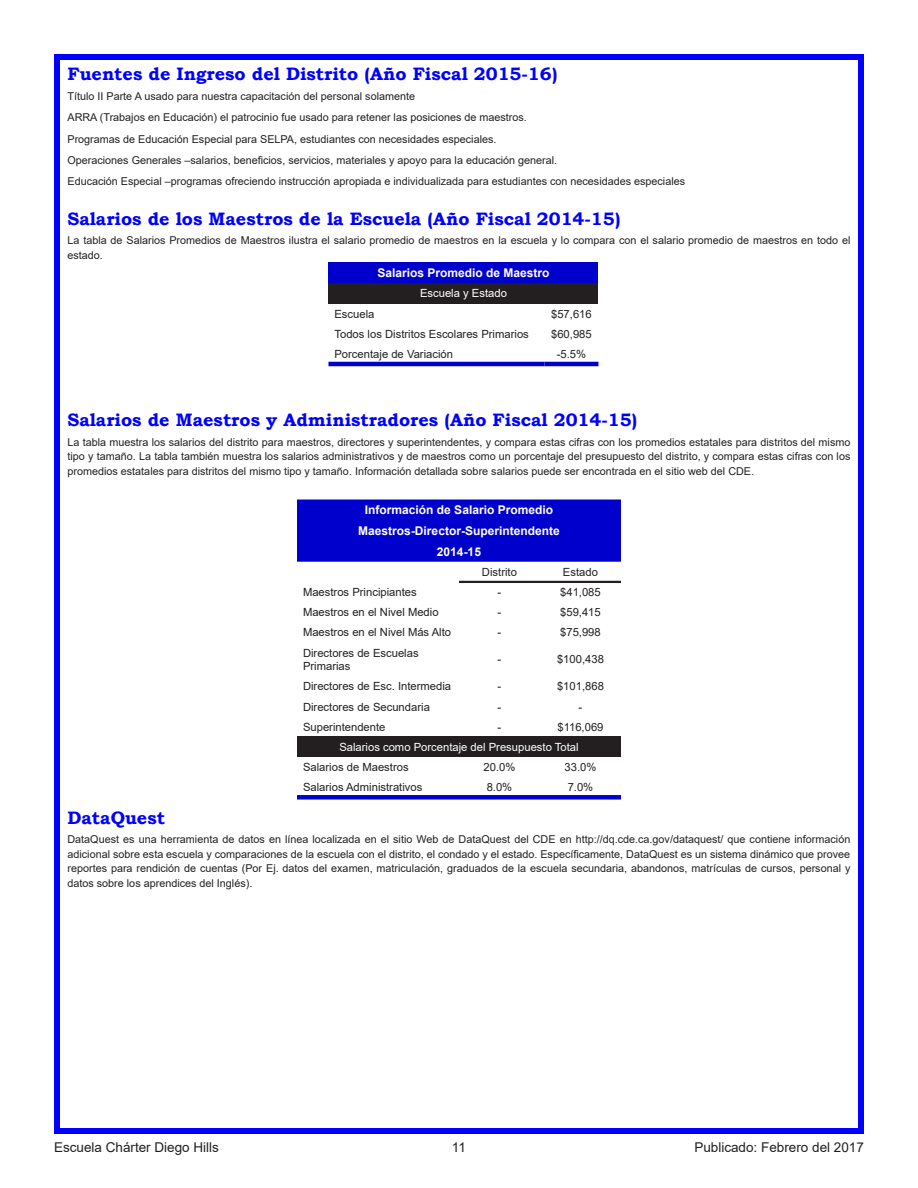
<style>
.page{position:relative;width:918px;height:1188px;background:#fff}
.page>*{position:absolute;margin:0;border:0;box-sizing:border-box;transform-origin:0 0}
.Element_Header{font:700 18px "Bookman Old Style";color:#00f}
.t1{font:13.5px "Arial";color:#231f20}
.t2{font:700 12px/20.7px "Arial";color:#fff;text-align:center}
.t3{font:11.25px/13.5px "Arial";color:#231f20}
.t4{font:11.25px "Arial";color:#fff}
.Body_Text_-_Left_Jus{font:10.8px/14.4px "Arial";color:#231f20;text-align:justify}
</style>
<div class="page">
<div style="left:54px;top:54px;width:810px;height:1080px;border:6px solid #00f"></div>
<div style="left:328px;top:262px;width:270px;height:21px;background:#0000cd"></div>
<div style="left:328px;top:283px;width:270px;height:20px;background:#231f20"></div>
<hr style="left:328px;top:362px;width:216px;height:4px;background:#0000cd">
<hr style="left:544px;top:362px;width:54px;height:4px;background:#0000cd">
<div style="left:297px;top:500px;width:324px;height:62px;background:#0000cd"></div>
<div style="left:297px;top:737px;width:324px;height:20px;background:#231f20"></div>
<hr style="left:540px;top:581px;width:81px;height:2px;background:#231f20">
<hr style="left:459px;top:581px;width:81px;height:2px;background:#231f20">
<div style="left:297px;top:795px;width:162px;height:5px;background:#0000cd"></div>
<div style="left:459px;top:795px;width:81px;height:5px;background:#0000cd"></div>
<div style="left:540px;top:795px;width:81px;height:5px;background:#0000cd"></div>
<p class="Element_Header" style="left:68px;top:61px;width:491px">Fuentes de Ingreso del Distrito (Año Fiscal 2015-16)</p>
<p class="Body_Text_-_Left_Jus" style="left:68px;top:89px;width:349px">Título II Parte A usado para nuestra capacitación del personal solamente</p>
<p class="Body_Text_-_Left_Jus" style="left:68px;top:110px;width:461px">ARRA (Trabajos en Educación) el patrocinio fue usado para retener las posiciones de maestros.</p>
<p class="Body_Text_-_Left_Jus" style="left:68px;top:131px;width:431px">Programas de Educación Especial para SELPA, estudiantes con necesidades especiales.</p>
<p class="Body_Text_-_Left_Jus" style="left:68px;top:153px;width:491px">Operaciones Generales –salarios, beneficios, servicios, materiales y apoyo para la educación general.</p>
<p class="Body_Text_-_Left_Jus" style="left:68px;top:174px;width:619px">Educación Especial –programas ofreciendo instrucción apropiada e individualizada para estudiantes con necesidades especiales</p>
<p class="Element_Header" style="left:68px;top:205px;width:554px">Salarios de los Maestros de la Escuela (Año Fiscal 2014-15)</p>
<p class="Body_Text_-_Left_Jus" style="left:68px;top:233px;width:784px">La tabla de Salarios Promedios de Maestros ilustra el salario promedio de maestros en la escuela y lo compara con el salario promedio de maestros en todo el estado.</p>
<p class="t2" style="left:377px;top:263px;width:174px">Salarios Promedio de Maestro</p>
<p class="t4" style="left:420px;top:286px;width:88px">Escuela y Estado</p>
<p class="t3" style="left:334px;top:307px;width:42px">Escuela</p>
<p class="t3" style="left:551px;top:307px;width:42px">$57,616</p>
<p class="t3" style="left:334px;top:327px;width:196px">Todos los Distritos Escolares Primarios</p>
<p class="t3" style="left:551px;top:327px;width:42px">$60,985</p>
<p class="t3" style="left:334px;top:347px;width:120px">Porcentaje de Variación</p>
<p class="t3" style="left:557px;top:347px;width:31px">-5.5%</p>
<p class="Element_Header" style="left:68px;top:407px;width:571px">Salarios de Maestros y Administradores (Año Fiscal 2014-15)</p>
<p class="Body_Text_-_Left_Jus" style="left:68px;top:435px;width:784px">La tabla muestra los salarios del distrito para maestros, directores y superintendentes, y compara estas cifras con los promedios estatales para distritos del mismo tipo y tamaño. La tabla también muestra los salarios administrativos y de maestros como un porcentaje del presupuesto del distrito, y compara estas cifras con los promedios estatales para distritos del mismo tipo y tamaño. Información detallada sobre salarios puede ser encontrada en el sitio web del CDE.</p>
<p class="t2" style="left:358px;top:500px;width:203px">Información de Salario Promedio<br>Maestros-Director-Superintendente<br>2014-15</p>
<p class="t3" style="left:482px;top:565px;width:36px">Distrito</p>
<p class="t3" style="left:563px;top:565px;width:37px">Estado</p>
<p class="t3" style="left:303px;top:585px;width:115px">Maestros Principiantes</p>
<p class="t3" style="left:498px;top:585px;width:5px">-</p>
<p class="t3" style="left:560px;top:585px;width:42px">$41,085</p>
<p class="t3" style="left:303px;top:606px;width:137px">Maestros en el Nivel Medio</p>
<p class="t3" style="left:498px;top:606px;width:5px">-</p>
<p class="t3" style="left:560px;top:606px;width:42px">$59,415</p>
<p class="t3" style="left:303px;top:626px;width:150px">Maestros en el Nivel Más Alto</p>
<p class="t3" style="left:498px;top:626px;width:5px">-</p>
<p class="t3" style="left:560px;top:626px;width:42px">$75,998</p>
<p class="t3" style="left:303px;top:646px;width:117px">Directores de Escuelas<br>Primarias</p>
<p class="t3" style="left:498px;top:653px;width:5px">-</p>
<p class="t3" style="left:557px;top:653px;width:48px">$100,438</p>
<p class="t3" style="left:303px;top:680px;width:150px">Directores de Esc. Intermedia</p>
<p class="t3" style="left:498px;top:680px;width:5px">-</p>
<p class="t3" style="left:557px;top:680px;width:48px">$101,868</p>
<p class="t3" style="left:303px;top:700px;width:128px">Directores de Secundaria</p>
<p class="t3" style="left:498px;top:700px;width:5px">-</p>
<p class="t3" style="left:579px;top:700px;width:5px">-</p>
<p class="t3" style="left:303px;top:720px;width:84px">Superintendente</p>
<p class="t3" style="left:498px;top:720px;width:5px">-</p>
<p class="t3" style="left:557px;top:720px;width:48px">$116,069</p>
<p class="t4" style="left:339px;top:739px;width:241px">Salarios como Porcentaje del Presupuesto Total</p>
<p class="t3" style="left:303px;top:760px;width:107px">Salarios de Maestros</p>
<p class="t3" style="left:484px;top:760px;width:33px">20.0%</p>
<p class="t3" style="left:565px;top:760px;width:33px">33.0%</p>
<p class="t3" style="left:303px;top:781px;width:121px">Salarios Administrativos</p>
<p class="t3" style="left:487px;top:781px;width:27px">8.0%</p>
<p class="t3" style="left:568px;top:781px;width:27px">7.0%</p>
<p class="Element_Header" style="left:68px;top:804px;width:99px">DataQuest</p>
<p class="Body_Text_-_Left_Jus" style="left:68px;top:832px;width:784px">DataQuest es una herramienta de datos en línea localizada en el sitio Web de DataQuest del CDE en http://dq.cde.ca.gov/dataquest/ que contiene información adicional sobre esta escuela y comparaciones de la escuela con el distrito, el condado y el estado. Específicamente, DataQuest es un sistema dinámico que provee reportes para rendición de cuentas (Por Ej. datos del examen, matriculación, graduados de la escuela secundaria, abandonos, matrículas de cursos, personal y datos sobre los aprendices del Inglés).</p>
<p class="t1" style="left:54px;top:1138px;width:167px">Escuela Chárter Diego Hills</p>
<p class="t1" style="left:452px;top:1138px;width:16px">11</p>
<p class="t1" style="left:694px;top:1138px;width:171px">Publicado: Febrero del 2017</p>
</div>
